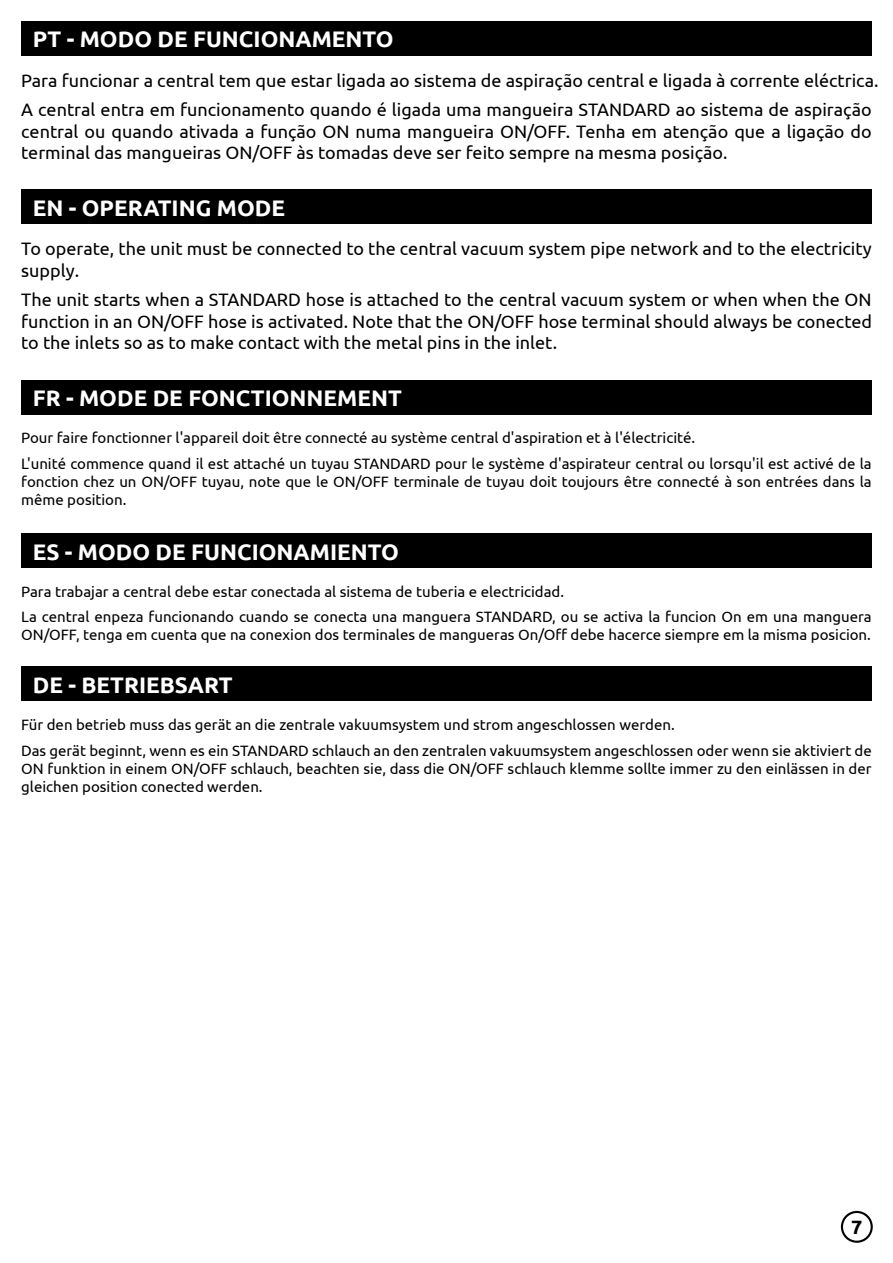
<style>
.page{position:relative;width:893px;height:1263px;background:#fff}
.page>*{position:absolute;margin:0;border:0;box-sizing:border-box;transform-origin:0 0}
.t1{font:700 22.5px "Ubuntu";color:#fff}
.t2{font:700 19.35px "Ubuntu";color:#000}
.t3{font:18px/21.6px "Ubuntu";color:#000}
.t4{font:15px/25.5px "Ubuntu";color:#000}
</style>
<div class="page">
<div style="left:841px;top:1211px;width:32px;height:32px;border:2px solid #000;border-radius:50%"></div>
<div style="left:21px;top:21px;width:851px;height:34px;background:#000"></div>
<div style="left:21px;top:190px;width:851px;height:34px;background:#000"></div>
<div style="left:21px;top:380px;width:851px;height:34px;background:#000"></div>
<div style="left:21px;top:533px;width:851px;height:34px;background:#000"></div>
<div style="left:21px;top:667px;width:851px;height:34px;background:#000"></div>
<h1 class="t1" style="left:33px;top:26px;width:362px">PT - MODO DE FUNCIONAMENTO</h1>
<p class="t3" style="left:21px;top:65px;width:859px;line-height:29.1px">Para funcionar a central tem que estar ligada ao sistema de aspiração central e ligada à corrente eléctrica.<br>A central entra em funcionamento quando é ligada uma mangueira STANDARD ao sistema de aspiração</p>
<p class="t3" style="left:21px;top:120px;width:852px">central ou quando ativada a função ON numa mangueira ON/OFF. Tenha em atenção que a ligação do terminal das mangueiras ON/OFF às tomadas deve ser feito sempre na mesma posição.</p>
<h1 class="t1" style="left:33px;top:194px;width:254px">EN - OPERATING MODE</h1>
<p class="t3" style="left:21px;top:237px;width:852px">To operate, the unit must be connected to the central vacuum system pipe network and to the electricity supply.</p>
<p class="t3" style="left:21px;top:288px;width:852px;text-align:justify">The unit starts when a STANDARD hose is attached to the central vacuum system or when when the ON function in an ON/OFF hose is activated. Note that the ON/OFF hose terminal should always be conected to the inlets so as to make contact with the metal pins in the inlet.</p>
<h1 class="t1" style="left:33px;top:385px;width:371px">FR - MODE DE FONCTIONNEMENT</h1>
<p class="t4" style="left:21px;top:425px;width:852px">Pour faire fonctionner l'appareil doit être connecté au système central d'aspiration et à l'électricité.<br>L'unité commence quand il est attaché un tuyau STANDARD pour le système d'aspirateur central ou lorsqu'il est activé de la</p>
<p class="t4" style="left:21px;top:472px;width:852px;line-height:18px">fonction chez un ON/OFF tuyau, note que le ON/OFF terminale de tuyau doit toujours être connecté à son entrées dans la même position.</p>
<h1 class="t1" style="left:33px;top:538px;width:368px">ES - MODO DE FUNCIONAMIENTO</h1>
<p class="t4" style="left:21px;top:578px;width:852px">Para trabajar a central debe estar conectada al sistema de tuberia e electricidad.<br>La central enpeza funcionando cuando se conecta una manguera STANDARD, ou se activa la funcion On em una manguera</p>
<p class="t4" style="left:21px;top:622px;width:851px">ON/OFF, tenga em cuenta que na conexion dos terminales de mangueras On/Off debe hacerce siempre em la misma posicion.</p>
<h1 class="t1" style="left:33px;top:671px;width:202px">DE - BETRIEBSART</h1>
<p class="t4" style="left:21px;top:711px;width:852px">Für den betrieb muss das gerät an die zentrale vakuumsystem und strom angeschlossen werden.<br>Das gerät beginnt, wenn es ein STANDARD schlauch an den zentralen vakuumsystem angeschlossen oder wenn sie aktiviert de</p>
<p class="t4" style="left:21px;top:759px;width:852px;line-height:18px">ON funktion in einem ON/OFF schlauch, beachten sie, dass die ON/OFF schlauch klemme sollte immer zu den einlässen in der gleichen position conected werden.</p>
<p class="t2" style="left:851px;top:1216px;width:13px">7</p>
</div>
